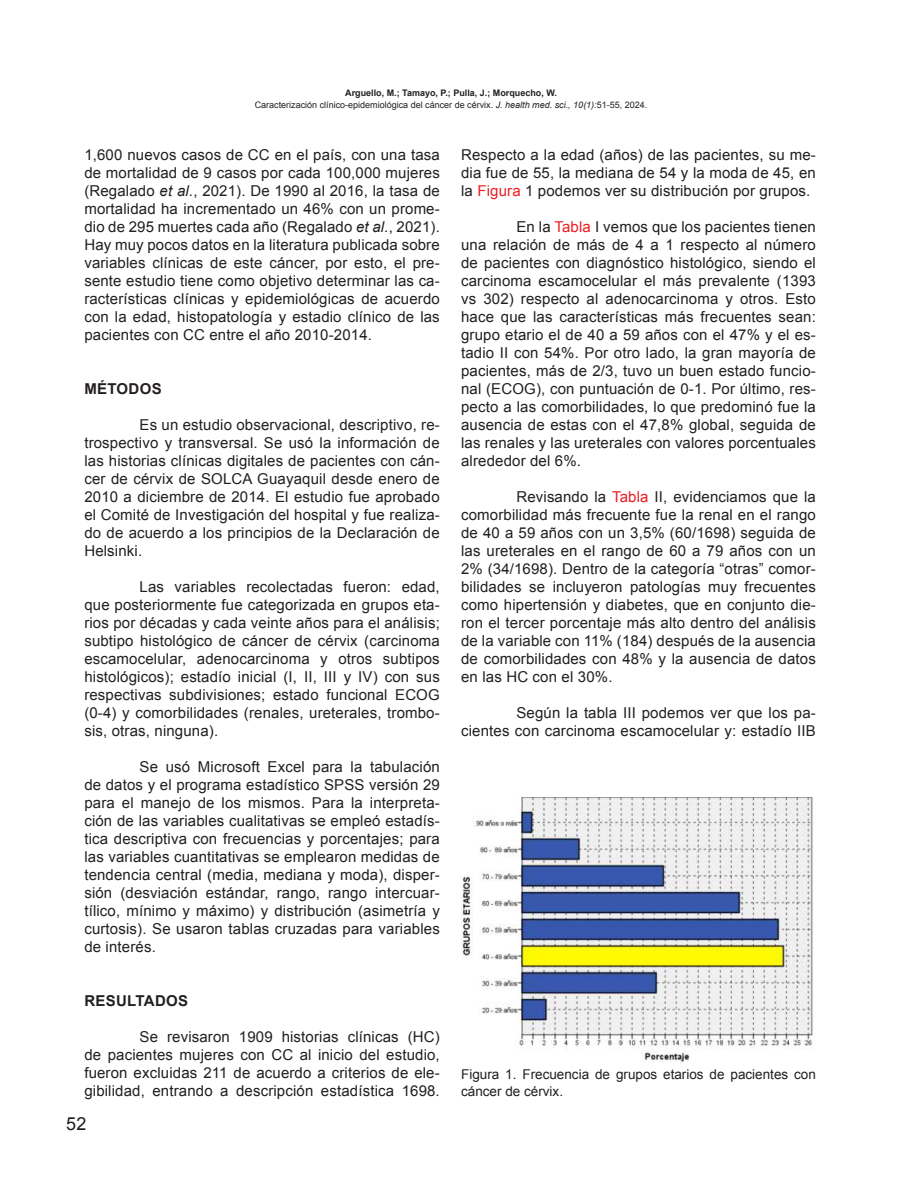
<style>
.page{position:relative;width:918px;height:1188px;background:#fff}
.page>*{position:absolute;margin:0;border:0;box-sizing:border-box;transform-origin:0 0}
.t1{font:18px "Arial";color:#231f20}
.t2{font:15px/18px "Arial";letter-spacing:.01em;color:#231f20;text-align:justify}
.t3{font:700 15px "Arial";letter-spacing:.02em;color:#231f20}
.t4{font:13.5px/16.5px "Arial";color:#231f20}
.t5{font:9px/12px "Arial";color:#231f20;text-align:center}
.s1{font-weight:700}
.s2{font-style:italic}
.s3{color:#ee1d23}
</style>
<div class="page">
<img style="left:461px;top:797px;width:352px;height:265px">
<p class="t5" style="left:255px;top:88px;width:394px"><span class="s1">Arguello, M.; Tamayo, P.; Pulla, J.; Morquecho, W.<br></span>Caracterización clínico-epidemiológica del cáncer de cérvix. <span class="s2">J. health med. sci., 10(1):</span>51-55, 2024.</p>
<p class="t2" style="left:84px;top:147px;width:357px">1,600 nuevos casos de CC en el país, con una tasa de mortalidad de 9 casos por cada 100,000 mujeres (Regalado <span class="s2">et al.</span>, 2021). De 1990 al 2016, la tasa de mortalidad ha incrementado un 46% con un prome&shy;dio de 295 muertes cada año (Regalado <span class="s2">et al.</span>, 2021).<br>Hay muy pocos datos en la literatura publicada sobre variables clínicas de este cáncer, por esto, el pre&shy;sente estudio tiene como objetivo determinar las ca&shy;racterísticas clínicas y epidemiológicas de acuerdo con la edad, histopatología y estadio clínico de las pacientes con CC entre el año 2010-2014.</p>
<p class="t3" style="left:84px;top:383px;width:79px">MÉTODOS</p>
<p class="t2" style="left:84px;top:417px;width:357px;text-indent:55px">Es un estudio observacional, descriptivo, re&shy;trospectivo y transversal. Se usó la información de las historias clínicas digitales de pacientes con cán&shy;cer de cérvix de SOLCA Guayaquil desde enero de 2010 a diciembre de 2014. El estudio fue aprobado el Comité de Investigación del hospital y fue realiza&shy;do de acuerdo a los principios de la Declaración de Helsinki.</p>
<p class="t2" style="left:84px;top:579px;width:357px;text-indent:55px">Las variables recolectadas fueron: edad, que posteriormente fue categorizada en grupos eta&shy;rios por décadas y cada veinte años para el análisis; subtipo histológico de cáncer de cérvix (carcinoma escamocelular, adenocarcinoma y otros subtipos histológicos); estadío inicial (I, II, III y IV) con sus respectivas subdivisiones; estado funcional ECOG (0-4) y comorbilidades (renales, ureterales, trombo&shy;sis, otras, ninguna).</p>
<p class="t2" style="left:84px;top:759px;width:357px;text-indent:55px">Se usó Microsoft Excel para la tabulación de datos y el programa estadístico SPSS versión 29 para el manejo de los mismos. Para la interpreta&shy;ción de las variables cualitativas se empleó estadís&shy;tica descriptiva con frecuencias y porcentajes; para las variables cuantitativas se emplearon medidas de tendencia central (media, mediana y moda), disper&shy;sión (desviación estándar, rango, rango intercuar&shy;tílico, mínimo y máximo) y distribución (asimetría y curtosis). Se usaron tablas cruzadas para variables de interés.</p>
<p class="t3" style="left:84px;top:995px;width:105px">RESULTADOS</p>
<p class="t2" style="left:84px;top:1029px;width:357px;text-indent:55px">Se revisaron 1909 historias clínicas (HC) de pacientes mujeres con CC al inicio del estudio, fueron excluidas 211 de acuerdo a criterios de ele&shy;gibilidad, entrando a descripción estadística 1698.</p>
<p class="t1" style="left:66px;top:1117px;width:22px">52</p>
<p class="t2" style="left:461px;top:147px;width:356px">Respecto a la edad (años) de las pacientes, su me&shy;dia fue de 55, la mediana de 54 y la moda de 45, en la <span class="s3">Figura</span> 1 podemos ver su distribución por grupos.</p>
<p class="t2" style="left:461px;top:219px;width:356px;text-indent:55px">En la <span class="s3">Tabla</span> I vemos que los pacientes tienen una relación de más de 4 a 1 respecto al número de pacientes con diagnóstico histológico, siendo el carcinoma escamocelular el más prevalente (1393 vs 302) respecto al adenocarcinoma y otros. Esto hace que las características más frecuentes sean: grupo etario el de 40 a 59 años con el 47% y el es&shy;tadio II con 54%. Por otro lado, la gran mayoría de pacientes, más de 2/3, tuvo un buen estado funcio&shy;nal (ECOG), con puntuación de 0-1. Por último, res&shy;pecto a las comorbilidades, lo que predominó fue la ausencia de estas con el 47,8% global, seguida de las renales y las ureterales con valores porcentuales alrededor del 6%.</p>
<p class="t2" style="left:461px;top:489px;width:356px;text-indent:55px">Revisando la <span class="s3">Tabla</span> II, evidenciamos que la comorbilidad más frecuente fue la renal en el rango de 40 a 59 años con un 3,5% (60/1698) seguida de las ureterales en el rango de 60 a 79 años con un 2% (34/1698). Dentro de la categoría “otras” comor&shy;bilidades se incluyeron patologías muy frecuentes como hipertensión y diabetes, que en conjunto die&shy;ron el tercer porcentaje más alto dentro del análisis de la variable con 11% (184) después de la ausencia de comorbilidades con 48% y la ausencia de datos en las HC con el 30%.</p>
<p class="t2" style="left:461px;top:705px;width:356px;text-align:right">Según la tabla III podemos ver que los pa-<br>cientes con carcinoma escamocelular y: estadío IIB</p>
<p class="t4" style="left:461px;top:1067px;width:356px">Figura 1. Frecuencia de grupos etarios de pacientes con cáncer de cérvix.</p>
</div>
